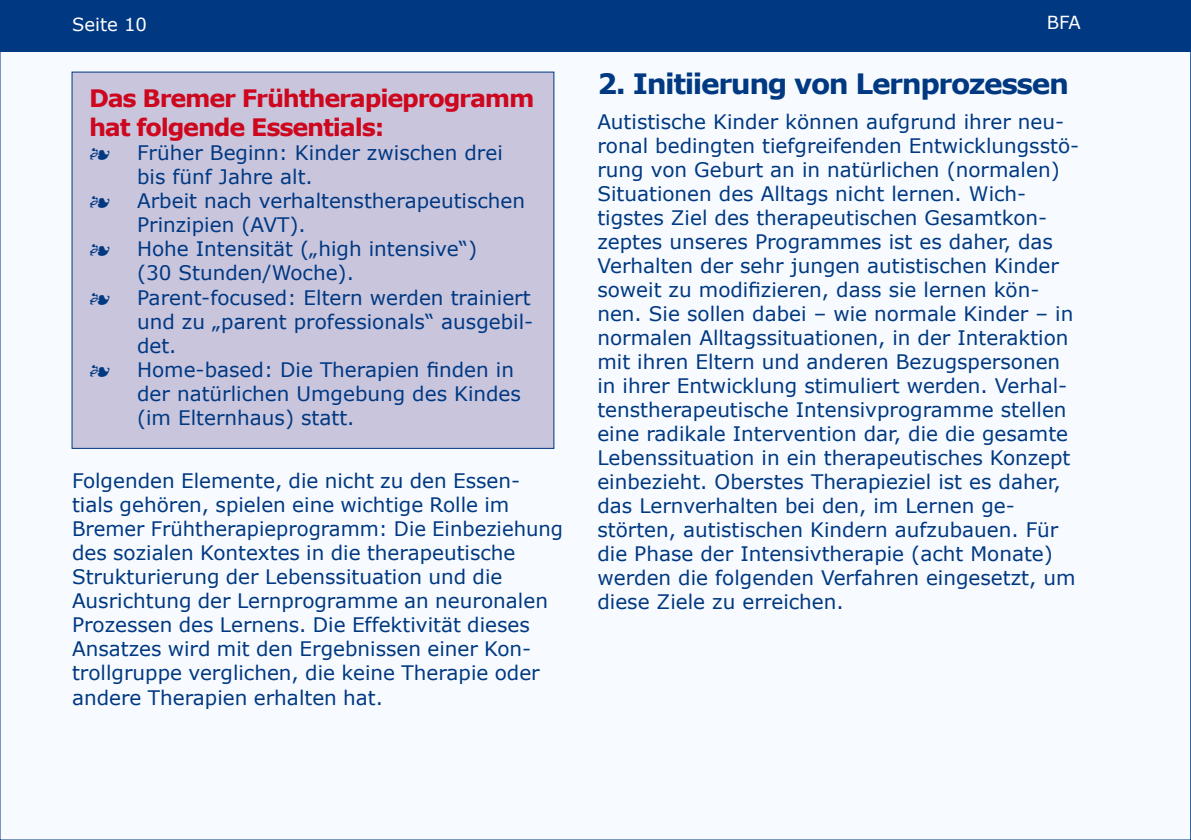
<style>
.page{position:relative;width:1191px;height:840px;background:#fff}
.page>*{position:absolute;margin:0;border:0;box-sizing:border-box;transform-origin:0 0}
.t1{font:700 28px "Verdana";letter-spacing:-.05em;color:#003882}
.t2{font:700 24px/28.8px "Verdana";letter-spacing:-.05em;color:#cd071e}
.t3{font:20px/24px "Verdana";color:#003882}
.t4{font:18px "Verdana";color:#fff}
</style>
<div class="page">
<div style="left:0;top:0;width:1191px;height:51px;background:#003882"></div>
<svg style="left:1190px;top:51px;width:1px;height:788px"></svg>
<div style="left:72px;top:72px;width:482px;height:376px;background:#c8c5dd"></div>
<p class="t4" style="left:72px;top:12px;width:77px">Seite 10</p>
<p class="t2" style="left:89px;top:84px;width:447px">Das Bremer Frühtherapieprogramm hat folgende Essentials:</p>
<p class="t3" style="left:137px;top:141px;width:397px">Früher Beginn: Kinder zwischen drei bis fünf Jahre alt.<br>Arbeit nach verhaltenstherapeutischen<br>Prinzipien (AVT).<br>Hohe Intensität („high intensive“)<br>(30 Stunden/Woche).<br>Parent-focused: Eltern werden trainiert und zu „parent professionals“ ausgebil&shy;det.<br>Home-based: Die Therapien finden in der natürlichen Umgebung des Kindes (im Elternhaus) statt.</p>
<p class="t3" style="left:72px;top:468px;width:492px">Folgenden Elemente, die nicht zu den Essen&shy;tials gehören, spielen eine wichtige Rolle im Bremer Frühtherapieprogramm: Die Einbeziehung des sozialen Kontextes in die therapeutische Strukturierung der Lebenssituation und die Ausrichtung der Lernprogramme an neuronalen Prozessen des Lernens. Die Effektivität dieses Ansatzes wird mit den Ergebnissen einer Kon&shy;trollgruppe verglichen, die keine Therapie oder andere Therapien erhalten hat.</p>
<p class="t4" style="left:1046px;top:10px;width:36px">BFA</p>
<h1 class="t1" style="left:597px;top:63px;width:473px">2. Initiierung von Lernprozessen</h1>
<p class="t3" style="left:597px;top:109px;width:483px">Autistische Kinder können aufgrund ihrer neu&shy;ronal bedingten tiefgreifenden Entwicklungsstö&shy;rung von Geburt an in natürlichen (normalen)<br>Situationen des Alltags nicht lernen. Wich&shy;tigstes Ziel des therapeutischen Gesamtkon&shy;zeptes unseres Programmes ist es daher, das Verhalten der sehr jungen autistischen Kinder soweit zu modifizieren, dass sie lernen kön&shy;nen. Sie sollen dabei – wie normale Kinder – in normalen Alltagssituationen, in der Interaktion mit ihren Eltern und anderen Bezugspersonen in ihrer Entwicklung stimuliert werden. Verhal&shy;tenstherapeutische Intensivprogramme stellen eine radikale Intervention dar, die die gesamte Lebenssituation in ein therapeutisches Konzept einbezieht. Oberstes Therapieziel ist es daher, das Lernverhalten bei den, im Lernen ge&shy;störten, autistischen Kindern aufzubauen. Für die Phase der Intensivtherapie (acht Monate) werden die folgenden Verfahren eingesetzt, um diese Ziele zu erreichen.</p>
</div>
